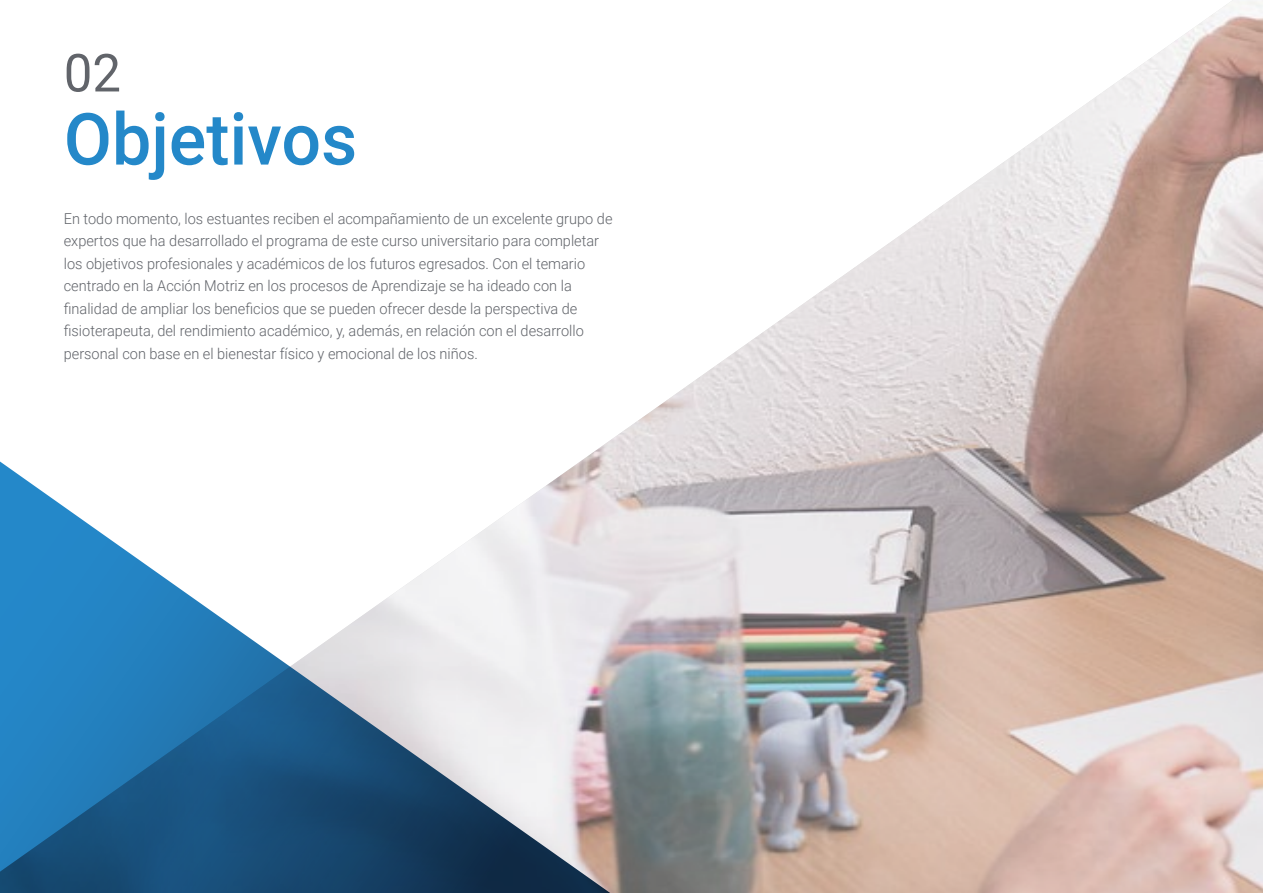
<style>
.page{position:relative;width:1263px;height:893px;background:#fff}
.page>*{position:absolute;margin:0;border:0;box-sizing:border-box;transform-origin:0 0}
.t1{font:500 72px "Roboto";color:#2488c9}
.t2{font:52.5px "Roboto";color:#61646a}
.t3{font:300 15px/22.5px "Roboto";color:#61646a}
</style>
<div class="page">
<img style="left:602px;top:0;width:661px;height:893px">
<svg style="left:0;top:446px;width:640px;height:447px"></svg>
<h2 class="t2" style="left:64px;top:36px;width:59px">02</h2>
<h1 class="t1" style="left:64px;top:89px;width:295px">Objetivos</h1>
<p class="t3" style="left:64px;top:207px;width:550px">En todo momento, los estuantes reciben el acompañamiento de un excelente grupo de expertos que ha desarrollado el programa de este curso universitario para completar los objetivos profesionales y académicos de los futuros egresados. Con el temario centrado en la Acción Motriz en los procesos de Aprendizaje se ha ideado con la finalidad de ampliar los beneficios que se pueden ofrecer desde la perspectiva de fisioterapeuta, del rendimiento académico, y, además, en relación con el desarrollo personal con base en el bienestar físico y emocional de los niños.</p>
</div>
